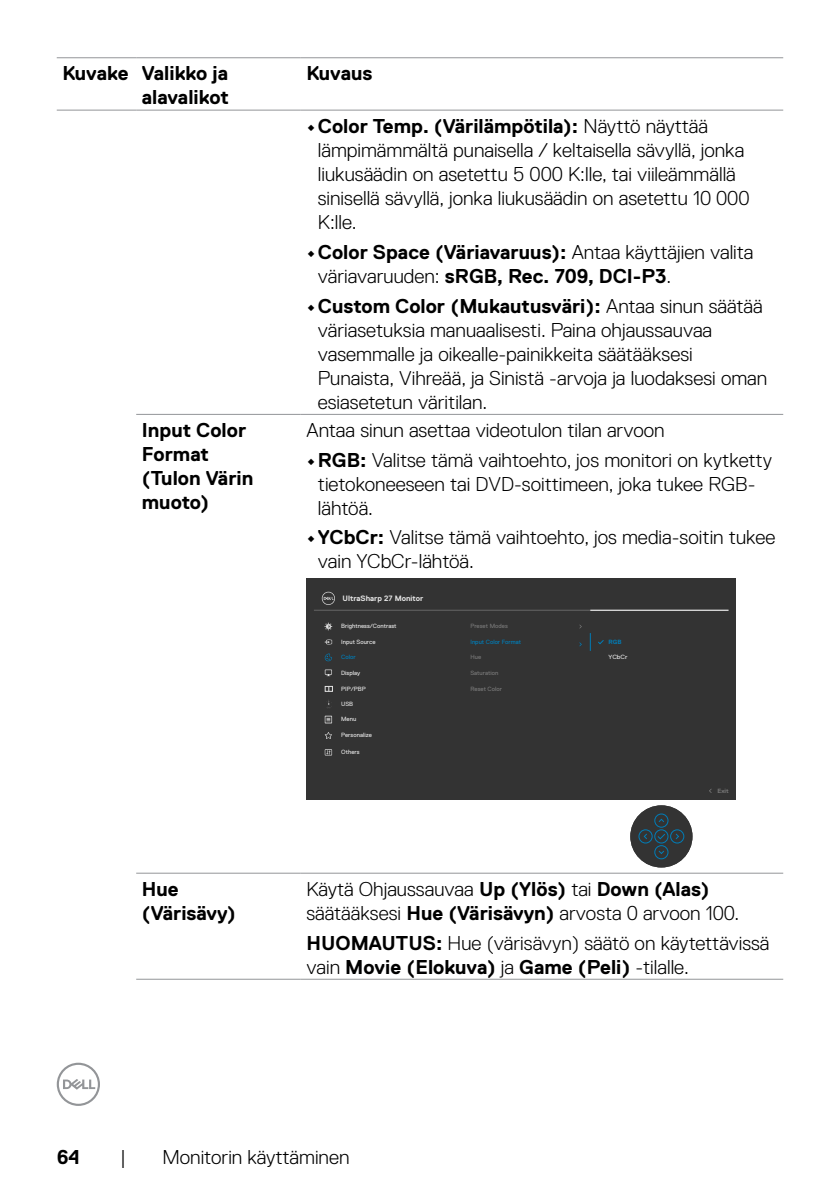
<style>
.page{position:relative;width:840px;height:1191px;background:#fff}
.page>*{position:absolute;margin:0;border:0;box-sizing:border-box;transform-origin:0 0}
.t1{font:300 20px/24px "Dell Replica";color:#000}
.t2{font:700 20px/24px "Dell Replica";color:#000}
.t3{font:700 7.8px "Dell Replica";color:#e4e4e4}
.t4{font:6px "Dell Replica";color:#e4e4e4}
.t5{font:6px "Dell Replica";color:#787878}
.t6{font:6px "Dell Replica";color:#007db8}
.t7{font:6px "Dell Replica";color:#777}
.t8{font:6px "Dell Replica";color:#e4e4e4;scale:1.08 1}
.t9{font:700 6px "Dell Replica";color:#777}
.t10{font:700 6px "Dell Replica";color:#007db8}
.s1{font-weight:700}
.s2{font-weight:300}
</style>
<div class="page">
<svg style="left:57px;top:1062px;width:43px;height:44px"></svg>
<hr style="left:57px;top:57px;width:79px;height:1px;background:#939598">
<hr style="left:136px;top:57px;width:164px;height:1px;background:#939598">
<hr style="left:300px;top:57px;width:482px;height:1px;background:#939598">
<hr style="left:57px;top:110px;width:79px;height:1px;background:#939598">
<hr style="left:136px;top:110px;width:164px;height:1px;background:#939598">
<hr style="left:300px;top:110px;width:482px;height:1px;background:#939598">
<hr style="left:136px;top:979px;width:164px;height:1px;background:#939598">
<hr style="left:300px;top:979px;width:482px;height:1px;background:#939598">
<hr style="left:136px;top:414px;width:164px;height:1px;background:#939598">
<hr style="left:300px;top:414px;width:482px;height:1px;background:#939598">
<hr style="left:136px;top:873px;width:164px;height:1px;background:#939598">
<hr style="left:300px;top:873px;width:482px;height:1px;background:#939598">
<div style="left:306px;top:578px;width:429px;height:222px;background:#333"></div>
<svg style="left:598px;top:640px;width:6px;height:4px"></svg>
<svg style="left:589px;top:633px;width:1px;height:18px"></svg>
<hr style="left:314px;top:610px;width:414px;height:1px;background:#666">
<hr style="left:590px;top:610px;width:138px;height:1px;background:#fff">
<svg style="left:324px;top:653px;width:8px;height:8px"></svg>
<svg style="left:324px;top:622px;width:8px;height:8px"></svg>
<svg style="left:321px;top:592px;width:14px;height:13px"></svg>
<div style="left:630px;top:805px;width:62px;height:62px;background:#333;border-radius:50%"></div>
<div style="left:654px;top:829px;width:14px;height:14px;border:1px solid #007db8;border-radius:50%"></div>
<div style="left:654px;top:845px;width:14px;height:14px;border:1px solid #007db8;border-radius:50%"></div>
<div style="left:654px;top:813px;width:14px;height:14px;border:1px solid #007db8;border-radius:50%"></div>
<div style="left:638px;top:829px;width:14px;height:14px;border:1px solid #007db8;border-radius:50%"></div>
<div style="left:670px;top:829px;width:13px;height:14px;border:1px solid #007db8;border-radius:50%"></div>
<svg style="left:658px;top:850px;width:6px;height:4px"></svg>
<svg style="left:658px;top:818px;width:6px;height:4px"></svg>
<svg style="left:675px;top:833px;width:4px;height:6px"></svg>
<svg style="left:643px;top:833px;width:4px;height:6px"></svg>
<svg style="left:656px;top:832px;width:10px;height:8px"></svg>
<svg style="left:324px;top:639px;width:8px;height:5px"></svg>
<svg style="left:324px;top:669px;width:8px;height:5px"></svg>
<svg style="left:325px;top:670px;width:6px;height:6px"></svg>
<svg style="left:324px;top:686px;width:9px;height:6px"></svg>
<svg style="left:324px;top:732px;width:8px;height:7px"></svg>
<svg style="left:324px;top:749px;width:8px;height:6px"></svg>
<svg style="left:325px;top:750px;width:6px;height:5px"></svg>
<svg style="left:324px;top:715px;width:8px;height:8px"></svg>
<svg style="left:325px;top:716px;width:6px;height:6px"></svg>
<p class="t2" style="left:62px;top:62px;width:168px;text-align:right">Kuvake Valikko ja alavalikot</p>
<p class="t2" style="left:306px;top:62px;width:67px">Kuvaus</p>
<p class="t1" style="left:317px;top:114px;width:433px;text-indent:-11px"><span class="s1">•Color Temp. (Värilämpötila):</span> Näyttö näyttää lämpimämmältä punaisella / keltaisella sävyllä, jonka liukusäädin on asetettu 5 000 K:lle, tai viileämmällä sinisellä sävyllä, jonka liukusäädin on asetettu 10 000<br>K:lle.</p>
<p class="t2" style="left:317px;top:240px;width:437px;text-indent:-11px">•Color Space (Väriavaruus): <span class="s2">Antaa käyttäjien valita väriavaruuden:</span> sRGB, Rec. 709, DCI-P3<span class="s2">.</span></p>
<p class="t1" style="left:317px;top:294px;width:450px;text-indent:-11px"><span class="s1">•Custom Color (Mukautusväri):</span> Antaa sinun säätää väriasetuksia manuaalisesti. Paina ohjaussauvaa vasemmalle ja oikealle-painikkeita säätääksesi Punaista, Vihreää, ja Sinistä -arvoja ja luodaksesi oman esiasetetun väritilan.</p>
<p class="t2" style="left:142px;top:418px;width:113px">Input Color<br>Format (Tulon Värin muoto)</p>
<p class="t1" style="left:306px;top:418px;width:359px">Antaa sinun asettaa videotulon tilan arvoon</p>
<p class="t1" style="left:317px;top:448px;width:455px;text-indent:-11px"><span class="s1">•RGB:</span> Valitse tämä vaihtoehto, jos monitori on kytketty tietokoneeseen tai DVD-soittimeen, joka tukee RGB&shy;lähtöä.</p>
<p class="t1" style="left:317px;top:525px;width:459px;text-indent:-11px"><span class="s1">•YCbCr:</span> Valitse tämä vaihtoehto, jos media-soitin tukee vain YCbCr-lähtöä.</p>
<p class="t3" style="left:342px;top:594px;width:82px">UltraSharp 27 Monitor</p>
<p class="t4" style="left:341px;top:623px;width:57px">Brightness/Contrast</p>
<p class="t4" style="left:341px;top:638px;width:36px">Input Source</p>
<p class="t4" style="left:341px;top:669px;width:21px">Display</p>
<p class="t4" style="left:341px;top:685px;width:26px">PIP/PBP</p>
<p class="t6" style="left:341px;top:654px;width:16px">Color</p>
<p class="t4" style="left:341px;top:700px;width:14px">USB</p>
<p class="t4" style="left:341px;top:716px;width:17px">Menu</p>
<p class="t4" style="left:341px;top:732px;width:32px">Personalize</p>
<p class="t4" style="left:341px;top:749px;width:20px">Others</p>
<p class="t7" style="left:470px;top:623px;width:39px">Preset Modes</p>
<p class="t6" style="left:470px;top:638px;width:52px">Input Color Format</p>
<p class="t5" style="left:470px;top:654px;width:12px">Hue</p>
<p class="t5" style="left:470px;top:669px;width:30px">Saturation</p>
<p class="t5" style="left:470px;top:685px;width:33px">Reset Color</p>
<p class="t10" style="left:608px;top:638px;width:14px">RGB</p>
<p class="t8" style="left:608px;top:654px;width:19px">YCbCr</p>
<p class="t9" style="left:717px;top:787px;width:13px">Exit</p>
<p class="t2" style="left:142px;top:877px;width:95px">Hue (Värisävy)</p>
<p class="t1" style="left:306px;top:877px;width:434px">Käytä Ohjaussauvaa <span class="s1">Up (Ylös)</span> tai <span class="s1">Down (Alas) </span>säätääksesi <span class="s1">Hue (Värisävyn)</span> arvosta 0 arvoon 100.</p>
<p class="t1" style="left:306px;top:930px;width:464px"><span class="s1">HUOMAUTUS:</span> Hue (värisävyn) säätö on käytettävissä vain <span class="s1">Movie (Elokuva)</span> ja <span class="s1">Game (Peli)</span> -tilalle.</p>
<p class="t2" style="left:57px;top:1145px;width:25px">64</p>
<p class="t1" style="left:120px;top:1145px;width:7px">|</p>
<p class="t1" style="left:162px;top:1145px;width:188px">Monitorin käyttäminen</p>
</div>
